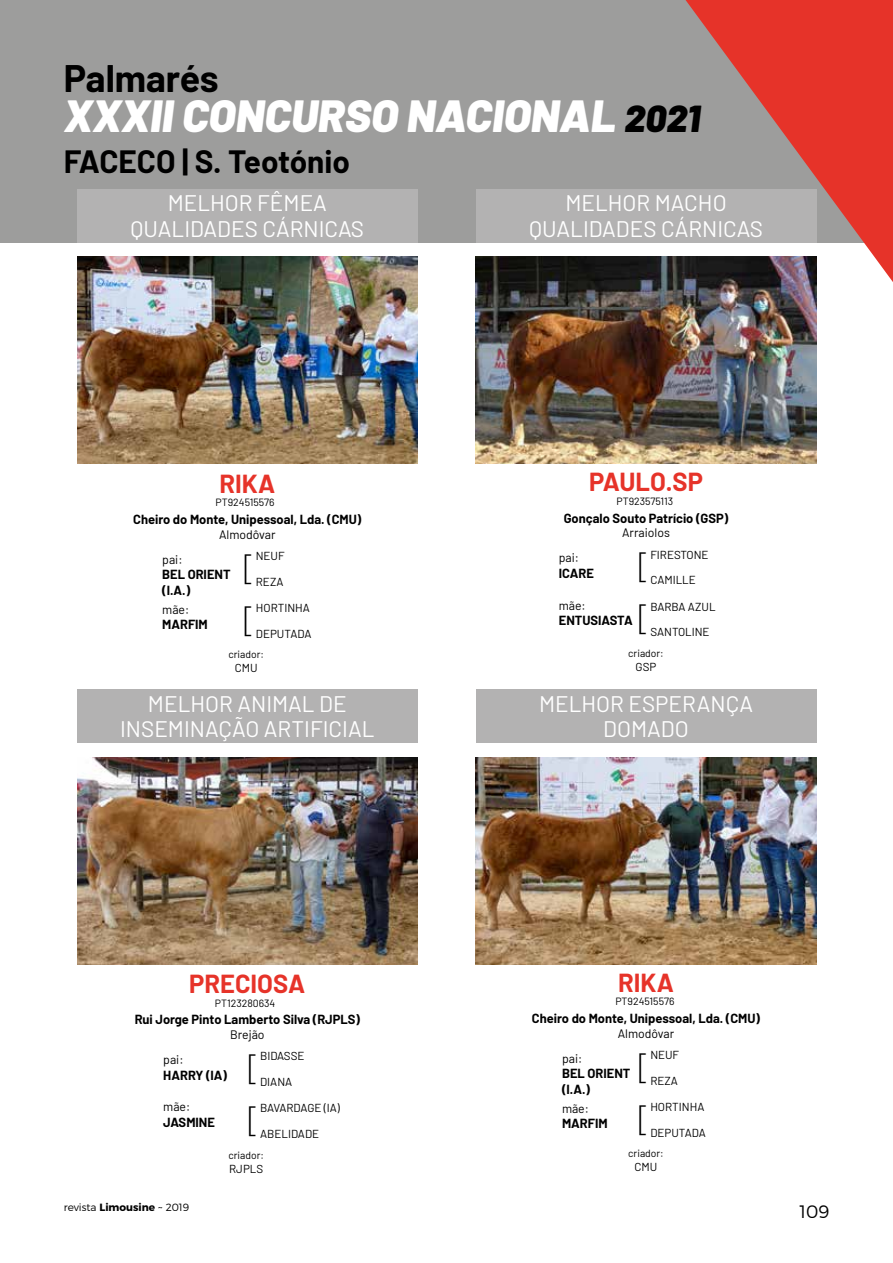
<style>
.page{position:relative;width:893px;height:1263px;background:#fff}
.page>*{position:absolute;margin:0;border:0;box-sizing:border-box;transform-origin:0 0}
.t1{font:italic 900 45px "Barlow";color:#fff}
.t2{font:700 37.5px "Barlow";color:#000}
.t3{font:300 37.35px "Myriad Pro";color:#000}
.t4{font:700 31.5px "Barlow";color:#000}
.t5{font:700 25.5px "Barlow";color:#e63329}
.t6{font:22.5px/25.5px "Barlow";color:#fff;text-align:center}
.t7{font:300 18px "Montserrat";color:#000}
.t8{font:700 12.9px/15.5px "Barlow";color:#000}
.t9{font:12.3px "Barlow";color:#000}
.t10{font:11.55px "Barlow";color:#000}
.t11{font:10.5px "Barlow";color:#000}
.t12{font:300 10.5px "Montserrat";color:#000}
.t13{font:10.35px "Barlow";color:#000}
.s1{font-size:37.5px;color:#000}
.s2{font-weight:700}
</style>
<div class="page">
<div style="left:0;top:0;width:893px;height:243px;background:#9d9d9c"></div>
<div style="left:77px;top:189px;width:340px;height:54px;background:#b3b2b2"></div>
<div style="left:77px;top:690px;width:340px;height:53px;background:#b3b2b2"></div>
<div style="left:476px;top:189px;width:340px;height:54px;background:#b3b2b2"></div>
<div style="left:476px;top:690px;width:340px;height:53px;background:#b3b2b2"></div>
<img style="left:77px;top:257px;width:340px;height:206px">
<img style="left:77px;top:757px;width:340px;height:207px">
<img style="left:476px;top:257px;width:340px;height:206px">
<img style="left:476px;top:757px;width:340px;height:207px">
<svg style="left:685px;top:0;width:208px;height:282px;fill:#e63329"></svg>
<h2 class="t2" style="left:64px;top:51px;width:157px">Palmarés</h2>
<h1 class="t1" style="left:64px;top:82px;width:638px">XXXII CONCURSO NACIONAL <span class="s1">2021</span></h1>
<h3 class="t4" style="left:64px;top:138px;width:288px">FACECO | S. Teotónio</h3>
<h3 class="t6" style="left:131px;top:188px;width:235px">MELHOR FÊMEA<br>QUALIDADES CÁRNICAS</h3>
<h3 class="t6" style="left:529px;top:188px;width:235px">MELHOR MACHO<br>QUALIDADES CÁRNICAS</h3>
<h3 class="t5" style="left:219px;top:465px;width:57px">RIKA</h3>
<p class="t8" style="left:133px;top:510px;width:230px">Cheiro do Monte, Unipessoal, Lda. (CMU)</p>
<p class="t9" style="left:219px;top:525px;width:58px">Almodôvar</p>
<p class="t11" style="left:216px;top:495px;width:61px">PT924515576</p>
<h3 class="t5" style="left:589px;top:463px;width:116px">PAULO.SP</h3>
<p class="t8" style="left:564px;top:509px;width:166px">Gonçalo Souto Patrício (GSP)</p>
<p class="t9" style="left:622px;top:524px;width:49px">Arraiolos</p>
<p class="t11" style="left:616px;top:493px;width:58px">PT923575113</p>
<p class="t9" style="left:162px;top:550px;width:22px">pai:</p>
<p class="t8" style="left:162px;top:566px;width:70px">BEL ORIENT (I.A.)</p>
<p class="t9" style="left:162px;top:600px;width:28px">mãe:</p>
<p class="t8" style="left:162px;top:616px;width:47px">MARFIM</p>
<p class="t10" style="left:256px;top:547px;width:30px">NEUF</p>
<p class="t10" style="left:256px;top:573px;width:29px">REZA</p>
<h3 class="t3" style="left:242px;top:546px;width:11px">[</h3>
<p class="t10" style="left:256px;top:599px;width:56px">HORTINHA</p>
<p class="t10" style="left:256px;top:625px;width:57px">DEPUTADA</p>
<h3 class="t3" style="left:242px;top:598px;width:11px">[</h3>
<p class="t10" style="left:650px;top:546px;width:60px">FIRESTONE</p>
<p class="t10" style="left:650px;top:572px;width:47px">CAMILLE</p>
<h3 class="t3" style="left:636px;top:545px;width:11px">[</h3>
<p class="t9" style="left:559px;top:549px;width:22px">pai:</p>
<p class="t8" style="left:559px;top:565px;width:37px">ICARE</p>
<p class="t9" style="left:559px;top:596px;width:28px">mãe:</p>
<p class="t8" style="left:559px;top:612px;width:75px">ENTUSIASTA</p>
<p class="t10" style="left:650px;top:598px;width:67px">BARBA AZUL</p>
<p class="t10" style="left:650px;top:624px;width:61px">SANTOLINE</p>
<h3 class="t3" style="left:636px;top:597px;width:11px">[</h3>
<p class="t13" style="left:228px;top:647px;width:37px">criador:</p>
<p class="t10" style="left:235px;top:660px;width:24px">CMU</p>
<p class="t13" style="left:628px;top:646px;width:37px">criador:</p>
<p class="t10" style="left:636px;top:658px;width:22px">GSP</p>
<h3 class="t6" style="left:120px;top:689px;width:256px">MELHOR ANIMAL DE<br>INSEMINAÇÃO ARTIFICIAL</h3>
<h3 class="t6" style="left:539px;top:689px;width:215px">MELHOR ESPERANÇA<br>DOMADO</h3>
<h3 class="t5" style="left:189px;top:965px;width:118px">PRECIOSA</h3>
<p class="t8" style="left:135px;top:1011px;width:227px">Rui Jorge Pinto Lamberto Silva (RJPLS)</p>
<p class="t9" style="left:230px;top:1026px;width:36px">Brejão</p>
<p class="t11" style="left:215px;top:995px;width:62px">PT123280634</p>
<h3 class="t5" style="left:618px;top:964px;width:57px">RIKA</h3>
<p class="t8" style="left:532px;top:1010px;width:230px">Cheiro do Monte, Unipessoal, Lda. (CMU)</p>
<p class="t9" style="left:618px;top:1024px;width:58px">Almodôvar</p>
<p class="t11" style="left:615px;top:994px;width:61px">PT924515576</p>
<p class="t9" style="left:163px;top:1051px;width:22px">pai:</p>
<p class="t8" style="left:163px;top:1066px;width:65px">HARRY (IA)</p>
<p class="t9" style="left:163px;top:1098px;width:28px">mãe:</p>
<p class="t8" style="left:163px;top:1113px;width:53px">JASMINE</p>
<p class="t10" style="left:260px;top:1048px;width:46px">BIDASSE</p>
<p class="t10" style="left:260px;top:1073px;width:34px">DIANA</p>
<h3 class="t3" style="left:246px;top:1047px;width:11px">[</h3>
<p class="t10" style="left:260px;top:1100px;width:81px">BAVARDAGE (IA)</p>
<p class="t10" style="left:260px;top:1126px;width:61px">ABELIDADE</p>
<h3 class="t3" style="left:246px;top:1099px;width:11px">[</h3>
<p class="t9" style="left:562px;top:1049px;width:22px">pai:</p>
<p class="t8" style="left:562px;top:1065px;width:70px">BEL ORIENT (I.A.)</p>
<p class="t9" style="left:562px;top:1099px;width:28px">mãe:</p>
<p class="t8" style="left:562px;top:1115px;width:47px">MARFIM</p>
<p class="t10" style="left:650px;top:1046px;width:30px">NEUF</p>
<p class="t10" style="left:650px;top:1072px;width:29px">REZA</p>
<h3 class="t3" style="left:636px;top:1046px;width:11px">[</h3>
<p class="t10" style="left:650px;top:1098px;width:56px">HORTINHA</p>
<p class="t10" style="left:650px;top:1124px;width:57px">DEPUTADA</p>
<h3 class="t3" style="left:636px;top:1098px;width:11px">[</h3>
<p class="t13" style="left:228px;top:1147px;width:37px">criador:</p>
<p class="t10" style="left:229px;top:1160px;width:36px">RJPLS</p>
<p class="t13" style="left:628px;top:1146px;width:37px">criador:</p>
<p class="t10" style="left:635px;top:1159px;width:24px">CMU</p>
<p class="t12" style="left:64px;top:1200px;width:127px">revista <span class="s2">Limousine</span> ~ 2019</p>
<h3 class="t7" style="left:799px;top:1200px;width:31px">109</h3>
</div>
